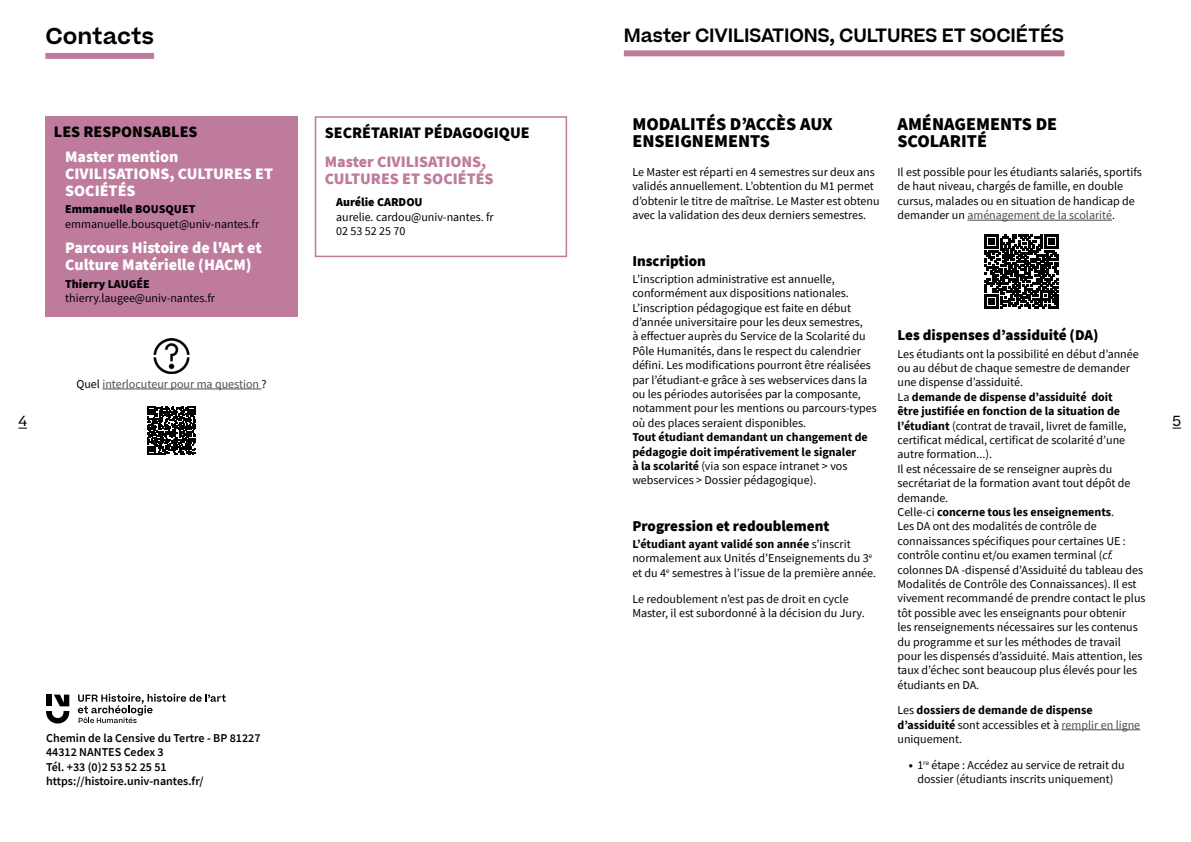
<style>
.page{position:relative;width:1191px;height:842px;background:#fff}
.page>*{position:absolute;margin:0;border:0;box-sizing:border-box;transform-origin:0 0}
.Titre_page{font:600 22px "Beatrice";color:#000}
.Titre_page-2{font:600 18.5px "Beatrice";letter-spacing:-.01em;color:#000}
.sous-titre_0{font:900 18px/17px "Source Sans Pro";color:#000}
.Discipline__blanc_da{font:900 16px/17px "Source Sans Pro";color:#fff}
.Discipline_sur_fond{font:900 16px/17px "Source Sans Pro";color:#be7b9c}
.Sous_titre_encadré_p{font:900 16px "Source Sans Pro";color:#000}
.sous-titre_2{font:900 15px "Source Sans Pro";color:#000}
.N__de_page{font:14px "Beatrice";color:#000}
.texte{font:12px/14.4px "Source Sans Pro";color:#000}
.responsable_-_mail{font:12px "Source Sans Pro";color:#000}
.adresse_page_4{font:600 12px "Source Sans Pro";color:#000}
.texte-2{font:700 12px/14.4px "Source Sans Pro";color:#000}
.responsable_-_nom{font:900 12px "Source Sans Pro";color:#000}
.texte-3{font:12px "Source Sans Pro";color:#4d4d4c}
.s1{color:#000}
.s2{font-weight:700}
.s3{color:#4d4d4c}
.s4{font-style:italic}
.s5{font-weight:400}
.s6{font-weight:400;color:#4d4d4c}
</style>
<div class="page">
<svg style="left:46px;top:695px;width:23px;height:28px"></svg>
<div style="left:46px;top:695px;width:6px;height:11px;background:#000"></div>
<svg style="left:78px;top:694px;width:148px;height:29px"></svg>
<hr style="left:102px;top:389px;width:159px;height:1px;background:#4d4d4c">
<svg style="left:147px;top:406px;width:49px;height:48px"></svg>
<img style="left:153px;top:338px;width:37px;height:35px">
<div style="left:45px;top:53px;width:109px;height:6px;background:#be7b9c"></div>
<hr style="left:967px;top:220px;width:145px;height:1px;background:#4d4d4c">
<hr style="left:1061px;top:729px;width:79px;height:1px;background:#4d4d4c">
<svg style="left:984px;top:235px;width:74px;height:74px"></svg>
<div style="left:624px;top:50px;width:440px;height:6px;background:#be7b9c"></div>
<div style="left:315px;top:116px;width:252px;height:141px;border:2px solid #be7b9c"></div>
<div style="left:45px;top:116px;width:253px;height:201px;background:#be7b9c"></div>
<p class="Titre_page" style="left:45px;top:22px;width:110px">Contacts</p>
<p class="Sous_titre_encadré_p" style="left:54px;top:120px;width:145px">LES RESPONSABLES</p>
<p class="Discipline__blanc_da" style="left:65px;top:148px;width:209px">Master mention<br>CIVILISATIONS, CULTURES ET<br>SOCIÉTÉS</p>
<p class="responsable_-_nom" style="left:65px;top:201px;width:132px">Emmanuelle BOUSQUET</p>
<p class="responsable_-_mail" style="left:65px;top:216px;width:195px">emmanuelle.bousquet@univ-nantes.fr</p>
<p class="Discipline__blanc_da" style="left:65px;top:239px;width:198px">Parcours Histoire de l'Art et<br>Culture Matérielle (HACM)</p>
<p class="responsable_-_nom" style="left:65px;top:275px;width:86px">Thierry LAUGÉE</p>
<p class="responsable_-_mail" style="left:65px;top:290px;width:151px">thierry.laugee@univ-nantes.fr</p>
<p class="N__de_page" style="left:18px;top:412px;width:10px">4</p>
<p class="texte-3" style="left:76px;top:376px;width:192px"><span class="s1">Quel</span> interlocuteur pour ma question <span class="s1">?</span></p>
<p class="Sous_titre_encadré_p" style="left:325px;top:122px;width:206px">SECRÉTARIAT PÉDAGOGIQUE</p>
<p class="Discipline_sur_fond" style="left:325px;top:152px;width:170px">Master CIVILISATIONS,<br>CULTURES ET SOCIÉTÉS</p>
<p class="responsable_-_nom" style="left:336px;top:194px;width:88px">Aurélie CARDOU</p>
<p class="responsable_-_mail" style="left:336px;top:209px;width:159px">aurelie. cardou@univ-nantes. fr</p>
<p class="responsable_-_mail" style="left:336px;top:224px;width:71px">02 53 52 25 70</p>
<p class="adresse_page_4" style="left:46px;top:730px;width:216px">Chemin de la Censive du Tertre - BP 81227</p>
<p class="adresse_page_4" style="left:46px;top:745px;width:119px">44312 NANTES Cedex 3</p>
<p class="adresse_page_4" style="left:46px;top:759px;width:122px">Tél. +33 (0)2 53 52 25 51</p>
<p class="adresse_page_4" style="left:46px;top:773px;width:159px">https://histoire.univ-nantes.fr/</p>
<p class="Titre_page-2" style="left:624px;top:23px;width:442px">Master CIVILISATIONS, CULTURES ET SOCIÉTÉS</p>
<p class="sous-titre_0" style="left:632px;top:116px;width:202px">MODALITÉS D’ACCÈS AUX<br>ENSEIGNEMENTS</p>
<p class="texte" style="left:632px;top:165px;width:249px">Le Master est réparti en 4 semestres sur deux ans validés annuellement. L’obtention du M1 permet d’obtenir le titre de maîtrise. Le Master est obtenu avec la validation des deux derniers semestres.</p>
<p class="sous-titre_2" style="left:632px;top:250px;width:75px">Inscription</p>
<p class="texte" style="left:632px;top:272px;width:246px">L’inscription administrative est annuelle, conformément aux dispositions nationales.<br>L’inscription pédagogique est faite en début d’année universitaire pour les deux semestres,<br>à effectuer auprès du Service de la Scolarité du Pôle Humanités, dans le respect du calendrier défini. Les modifications pourront être réalisées par l’étudiant-e grâce à ses webservices dans la ou les périodes autorisées par la composante, notamment pour les mentions ou parcours-types où des places seraient disponibles.<br><span class="s2">Tout étudiant demandant un changement de pédagogie doit impérativement le signaler<br>à la scolarité</span> (via son espace intranet &gt; vos webservices &gt; Dossier pédagogique).</p>
<p class="sous-titre_2" style="left:632px;top:515px;width:199px">Progression et redoublement</p>
<p class="texte" style="left:632px;top:537px;width:245px"><span class="s2">L’étudiant ayant validé son année</span> s’inscrit normalement aux Unités d’Enseignements du 3<sup>e </sup>et du 4<sup>e</sup> semestres à l’issue de la première année.</p>
<p class="texte" style="left:632px;top:591px;width:234px">Le redoublement n’est pas de droit en cycle<br>Master, il est subordonné à la décision du Jury.</p>
<p class="sous-titre_0" style="left:897px;top:116px;width:161px">AMÉNAGEMENTS DE<br>SCOLARITÉ</p>
<p class="texte" style="left:897px;top:165px;width:246px">Il est possible pour les étudiants salariés, sportifs de haut niveau, chargés de famille, en double cursus, malades ou en situation de handicap de demander un <span class="s3">aménagement de la scolarité</span>.</p>
<p class="sous-titre_2" style="left:897px;top:325px;width:203px">Les dispenses d’assiduité (DA)</p>
<p class="texte" style="left:897px;top:346px;width:250px">Les étudiants ont la possibilité en début d’année ou au début de chaque semestre de demander une dispense d’assiduité.<br>La <span class="s2">demande de dispense d’assiduité doit<br>être justifiée en fonction de la situation de l’étudiant</span> (contrat de travail, livret de famille, certificat médical, certificat de scolarité d’une autre formation...).<br>Il est nécessaire de se renseigner auprès du secrétariat de la formation avant tout dépôt de demande.<br>Celle-ci <span class="s2">concerne tous les enseignements</span>.<br>Les DA ont des modalités de contrôle de connaissances spécifiques pour certaines UE : contrôle continu et/ou examen terminal (<span class="s4">cf. </span>colonnes DA -dispensé d’Assiduité du tableau des Modalités de Contrôle des Connaissances). Il est vivement recommandé de prendre contact le plus tôt possible avec les enseignants pour obtenir<br>les renseignements nécessaires sur les contenus du programme et sur les méthodes de travail pour les dispensés d’assiduité. Mais attention, les taux d’échec sont beaucoup plus élevés pour les étudiants en DA.</p>
<p class="texte-2" style="left:897px;top:703px;width:244px"><span class="s5">Les</span> dossiers de demande de dispense d’assiduité <span class="s5">sont accessibles et à</span> <span class="s6">remplir en ligne </span><span class="s5">uniquement.</span></p>
<p class="texte" style="left:909px;top:758px;width:217px;text-align:center"><span class="s2">•</span> 1<sup>re</sup> étape : Accédez au service de retrait du dossier (étudiants inscrits uniquement)</p>
<p class="N__de_page" style="left:1172px;top:412px;width:10px">5</p>
</div>
